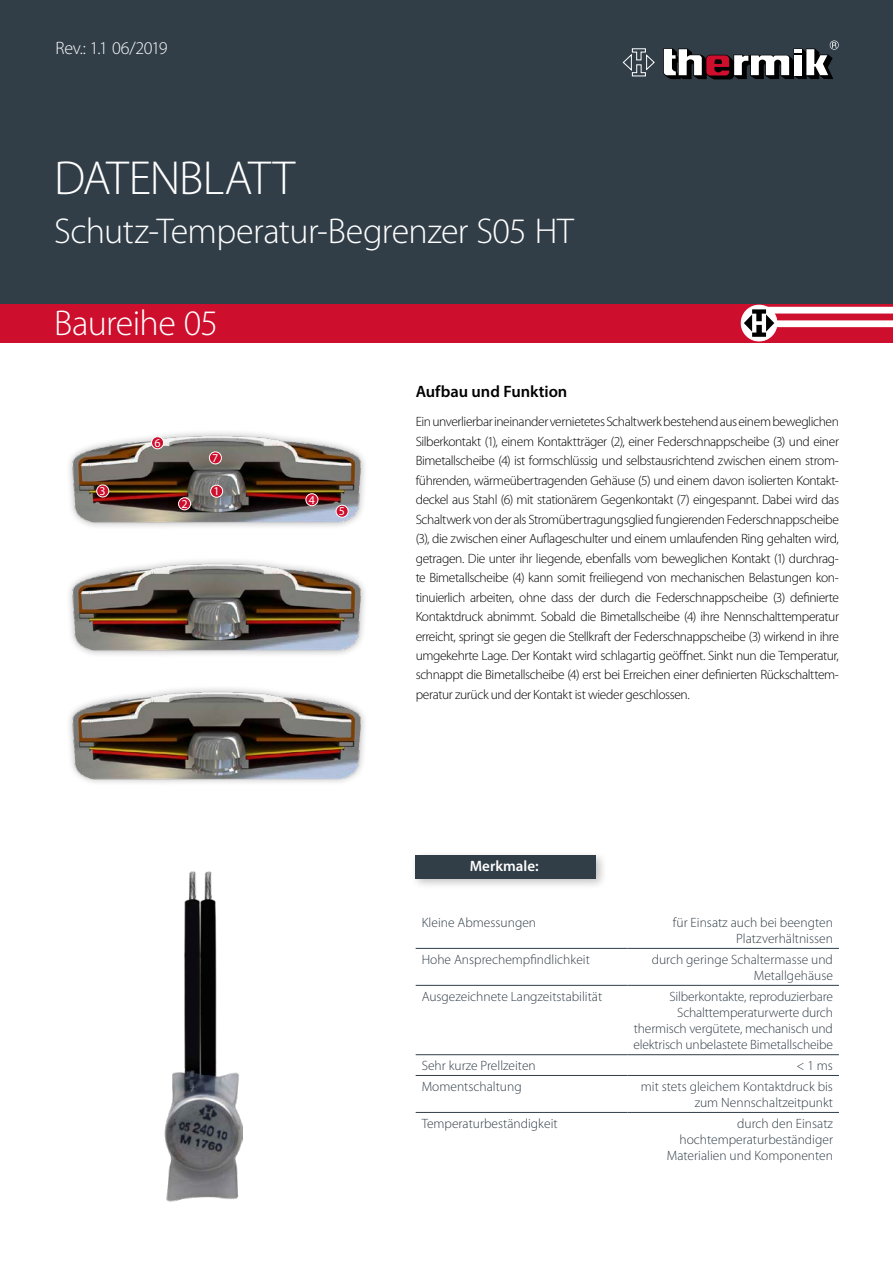
<style>
.page{position:relative;width:893px;height:1263px;background:#fff}
.page>*{position:absolute;margin:0;border:0;box-sizing:border-box;transform-origin:0 0}
.t1{font:300 48px "Myriad Pro";letter-spacing:-.02em;color:#fff}
.t2{font:300 36px "Myriad Pro";letter-spacing:-.02em;color:#fff}
.t3{font:300 18px "Myriad Pro";letter-spacing:-.02em;color:#fff}
.t4{font:600 16.5px "Myriad Pro";letter-spacing:-.005em;color:#000}
.t5{font:600 15px "Myriad Pro";letter-spacing:.005em;color:#fff}
.t6{font:300 13.5px/19.5px "Myriad Pro";letter-spacing:-.03em;color:#000;text-align:justify}
.t7{font:300 13.5px/16.2px "Myriad Pro";color:#313e48;text-align:right}
.t8{font:12px "Myriad Pro";color:#fff}
</style>
<div class="page">
<div style="left:0;top:0;width:893px;height:306px;background:#313e48"></div>
<div style="left:410px;top:850px;width:197px;height:40px;background:#000;opacity:.25"></div>
<div style="left:416px;top:855px;width:180px;height:23px;background:#313e48"></div>
<div style="left:0;top:304px;width:893px;height:38px;background:#ce0e2d"></div>
<div style="left:743px;top:320px;width:150px;height:7px;background:#fff"></div>
<div style="left:758px;top:307px;width:135px;height:7px;background:#fff"></div>
<div style="left:741px;top:305px;width:36px;height:36px;background:#fff;border-radius:50%"></div>
<div style="left:741px;top:305px;width:36px;height:36px;border:1px solid #fff;border-radius:50%"></div>
<svg style="left:744px;top:309px;width:30px;height:28px"></svg>
<hr style="left:416px;top:948px;width:211px;height:1px;background:#313e48">
<hr style="left:627px;top:948px;width:212px;height:1px;background:#313e48">
<hr style="left:416px;top:985px;width:211px;height:1px;background:#313e48">
<hr style="left:627px;top:985px;width:212px;height:1px;background:#313e48">
<hr style="left:416px;top:1054px;width:211px;height:1px;background:#313e48">
<hr style="left:627px;top:1054px;width:212px;height:1px;background:#313e48">
<hr style="left:416px;top:1075px;width:211px;height:1px;background:#313e48">
<hr style="left:627px;top:1075px;width:212px;height:1px;background:#313e48">
<hr style="left:416px;top:1112px;width:211px;height:1px;background:#313e48">
<hr style="left:627px;top:1112px;width:212px;height:1px;background:#313e48">
<svg style="left:663px;top:42px;width:174px;height:37px"></svg>
<svg style="left:622px;top:48px;width:33px;height:29px"></svg>
<img style="left:69px;top:432px;width:296px;height:95px">
<img style="left:69px;top:560px;width:296px;height:95px">
<img style="left:69px;top:688px;width:296px;height:95px">
<div style="left:211px;top:485px;width:12px;height:12px;background:#ce0e2d;border-radius:50%"></div>
<div style="left:210px;top:485px;width:13px;height:13px;border:1px solid #fff;border-radius:50%"></div>
<div style="left:178px;top:498px;width:13px;height:12px;background:#ce0e2d;border-radius:50%"></div>
<div style="left:178px;top:497px;width:13px;height:13px;border:1px solid #fff;border-radius:50%"></div>
<div style="left:97px;top:485px;width:12px;height:12px;background:#ce0e2d;border-radius:50%"></div>
<div style="left:96px;top:485px;width:13px;height:12px;border:1px solid #fff;border-radius:50%"></div>
<div style="left:306px;top:494px;width:12px;height:12px;background:#ce0e2d;border-radius:50%"></div>
<div style="left:305px;top:493px;width:13px;height:13px;border:1px solid #fff;border-radius:50%"></div>
<div style="left:336px;top:505px;width:12px;height:12px;background:#ce0e2d;border-radius:50%"></div>
<div style="left:336px;top:505px;width:13px;height:13px;border:1px solid #fff;border-radius:50%"></div>
<div style="left:152px;top:437px;width:12px;height:12px;background:#ce0e2d;border-radius:50%"></div>
<div style="left:151px;top:436px;width:13px;height:13px;border:1px solid #fff;border-radius:50%"></div>
<div style="left:209px;top:452px;width:12px;height:12px;background:#ce0e2d;border-radius:50%"></div>
<div style="left:209px;top:451px;width:13px;height:13px;border:1px solid #fff;border-radius:50%"></div>
<img style="left:165px;top:872px;width:78px;height:330px">
<h3 class="t3" style="left:55px;top:38px;width:114px">Rev.: 1.1 06/2019</h3>
<h1 class="t1" style="left:54px;top:152px;width:243px">DATENBLATT</h1>
<h2 class="t2" style="left:54px;top:211px;width:521px">Schutz-Temperatur-Begrenzer S05 HT</h2>
<h2 class="t2" style="left:54px;top:303px;width:165px">Baureihe 05</h2>
<p class="t8" style="left:100px;top:483px;width:8px">3</p>
<p class="t8" style="left:154px;top:435px;width:8px">6</p>
<p class="t8" style="left:181px;top:496px;width:8px">2</p>
<p class="t8" style="left:212px;top:450px;width:8px">7</p>
<p class="t8" style="left:213px;top:484px;width:8px">1</p>
<p class="t8" style="left:309px;top:492px;width:8px">4</p>
<p class="t8" style="left:339px;top:504px;width:8px">5</p>
<p class="t4" style="left:416px;top:381px;width:153px">Aufbau und Funktion</p>
<p class="t6" style="left:416px;top:412px;width:425px">Ein unverlierbar ineinander vernietetes Schaltwerk bestehend aus einem beweglichen Silberkontakt (1), einem Kontaktträger (2), einer Federschnappscheibe (3) und einer Bimetallscheibe (4) ist formschlüssig und selbstausrichtend zwischen einem strom&shy;führenden, wärmeübertragenden Gehäuse (5) und einem davon isolierten Kontakt&shy;deckel aus Stahl (6) mit stationärem Gegenkontakt (7) eingespannt. Dabei wird das Schaltwerk von der als Stromübertragungsglied fungierenden Federschnappscheibe (3), die zwischen einer Auflageschulter und einem umlaufenden Ring gehalten wird, getragen. Die unter ihr liegende, ebenfalls vom beweglichen Kontakt (1) durchrag&shy;te Bimetallscheibe (4) kann somit freiliegend von mechanischen Belastungen kon&shy;tinuierlich arbeiten, ohne dass der durch die Federschnappscheibe (3) definierte Kontaktdruck abnimmt. Sobald die Bimetallscheibe (4) ihre Nennschalttemperatur erreicht, springt sie gegen die Stellkraft der Federschnappscheibe (3) wirkend in ihre umgekehrte Lage. Der Kontakt wird schlagartig geöffnet. Sinkt nun die Temperatur, schnappt die Bimetallscheibe (4) erst bei Erreichen einer definierten Rückschalttem&shy;peratur zurück und der Kontakt ist wieder geschlossen.</p>
<p class="t5" style="left:470px;top:857px;width:71px">Merkmale:</p>
<p class="t7" style="left:422px;top:914px;width:116px">Kleine Abmessungen</p>
<p class="t7" style="left:673px;top:914px;width:162px">für Einsatz auch bei beengten<br>Platzverhältnissen</p>
<p class="t7" style="left:422px;top:951px;width:170px">Hohe Ansprechempfindlichkeit</p>
<p class="t7" style="left:652px;top:951px;width:183px">durch geringe Schaltermasse und<br>Metallgehäuse</p>
<p class="t7" style="left:422px;top:988px;width:182px">Ausgezeichnete Langzeitstabilität</p>
<p class="t7" style="left:633px;top:988px;width:201px">Silberkontakte, reproduzierbare Schalttemperaturwerte durch thermisch vergütete, mechanisch und elektrisch unbelastete Bimetallscheibe</p>
<p class="t7" style="left:422px;top:1058px;width:116px">Sehr kurze Prellzeiten</p>
<p class="t7" style="left:796px;top:1058px;width:38px">&lt; 1 ms</p>
<p class="t7" style="left:422px;top:1078px;width:102px">Momentschaltung</p>
<p class="t7" style="left:641px;top:1078px;width:194px">mit stets gleichem Kontaktdruck bis zum Nennschaltzeitpunkt</p>
<p class="t7" style="left:422px;top:1115px;width:138px">Temperaturbeständigkeit</p>
<p class="t7" style="left:667px;top:1115px;width:168px">durch den Einsatz hochtemperaturbeständiger<br>Materialien und Komponenten</p>
</div>
